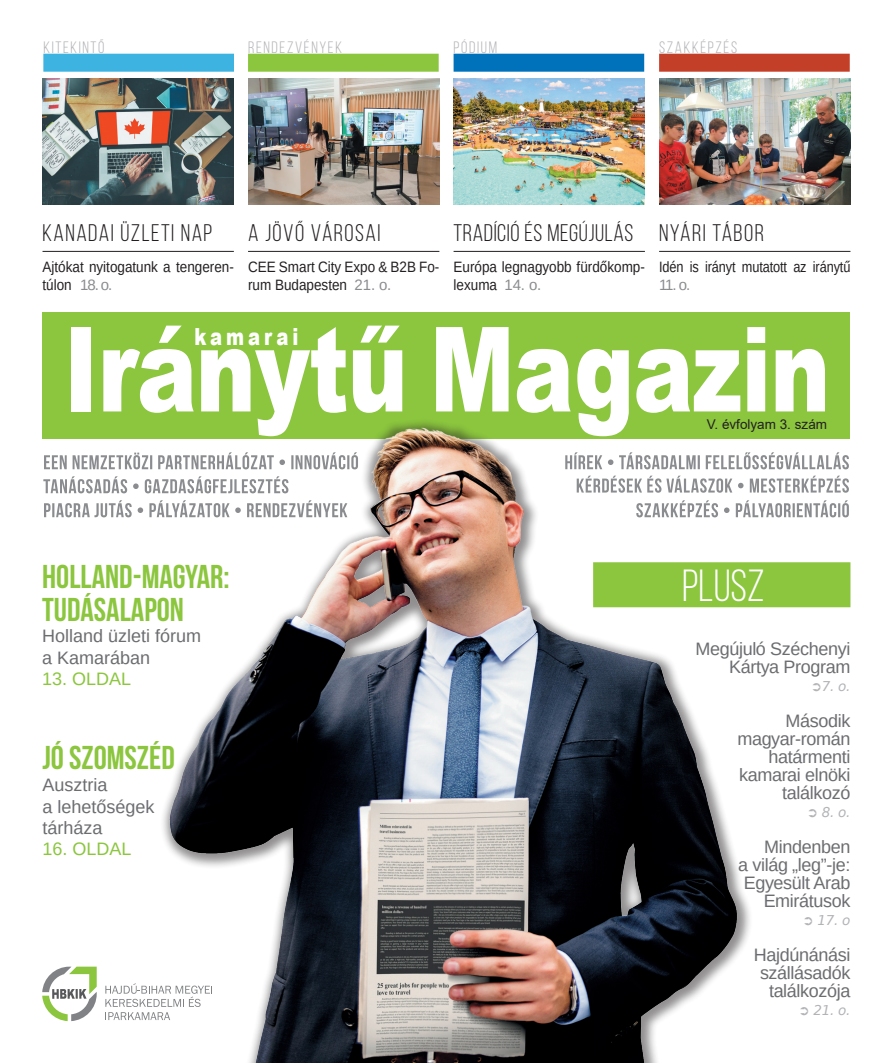
<style>
.page{position:relative;width:893px;height:1063px;background:#fff}
.page>*{position:absolute;margin:0;border:0;box-sizing:border-box;transform-origin:0 0}
.t1{font:900 117.9px "Arial";letter-spacing:-.01em;color:#fff;scale:.76 1}
.t2{font:45px "Bebas Neue";color:#fff}
.t3{font:33px/33px "Bebas Neue";color:#8bc63e}
.t4{font:24px "Bebas Neue";letter-spacing:.06em;color:#231f20}
.t5{font:24px "Bebas Neue";letter-spacing:.025em;color:#231f20}
.t6{font:900 23.55px "Arial";letter-spacing:.22em;color:#fff;scale:.76 1}
.t7{font:18px/18px "Arimo";letter-spacing:-.02em;color:#6c6d70;text-align:right}
.t8{font:18px/21.6px "Arimo";color:#6c6d70}
.t9{font:18px "Arimo";color:#8bc63e}
.t10{font:16.5px "Bebas Neue";letter-spacing:.1em;color:#b2b3b7}
.t11{font:15px/18px "Arimo";color:#231f20;scale:.9 1}
.t12{font:15px "Arimo";color:#231f20;scale:.85 1}
.t13{font:15px "Arimo";color:#8a8c8f}
.t14{font:italic 13.5px "DejaVu Sans";color:#b2b3b7}
.t15{font:13.5px "Arial";color:#231f20}
.s1{color:#8a8c8f}
</style>
<div class="page">
<svg style="left:42px;top:967px;width:55px;height:54px"></svg>
<svg style="left:105px;top:983px;width:42px;height:37px"></svg>
<div style="left:43px;top:313px;width:807px;height:126px;background:#8bc63e"></div>
<svg style="left:44px;top:500px;width:100px;height:17px"></svg>
<svg style="left:43px;top:476px;width:104px;height:17px"></svg>
<svg style="left:44px;top:452px;width:103px;height:17px"></svg>
<svg style="left:753px;top:476px;width:96px;height:17px"></svg>
<svg style="left:753px;top:500px;width:96px;height:17px"></svg>
<svg style="left:753px;top:452px;width:96px;height:17px"></svg>
<div style="left:593px;top:562px;width:257px;height:45px;background:#8bc63e"></div>
<img style="left:43px;top:79px;width:191px;height:126px">
<div style="left:248px;top:54px;width:191px;height:18px;background:#8bc63e"></div>
<img style="left:248px;top:79px;width:191px;height:126px">
<div style="left:454px;top:54px;width:190px;height:18px;background:#0072bc"></div>
<hr style="left:248px;top:251px;width:191px;height:1px;background:#231f20">
<img style="left:454px;top:79px;width:191px;height:126px">
<hr style="left:454px;top:251px;width:191px;height:1px;background:#231f20">
<hr style="left:43px;top:251px;width:191px;height:1px;background:#231f20">
<img style="left:659px;top:79px;width:191px;height:126px">
<div style="left:43px;top:54px;width:191px;height:18px;background:#3cb3e0"></div>
<hr style="left:659px;top:251px;width:191px;height:1px;background:#231f20">
<div style="left:659px;top:54px;width:191px;height:18px;background:#c43f28"></div>
<div style="left:159px;top:417px;width:594px;height:646px;background:#231f20;opacity:.5"></div>
<img style="left:147px;top:417px;width:594px;height:646px">
<p class="t10" style="left:43px;top:38px;width:63px">KITEKINTŐ</p>
<p class="t10" style="left:248px;top:38px;width:96px">RENDEZVÉNYEK</p>
<p class="t10" style="left:454px;top:38px;width:45px">PÓDIUM</p>
<p class="t10" style="left:659px;top:38px;width:79px">SZAKKÉPZÉS</p>
<h3 class="t4" style="left:43px;top:219px;width:171px">KANADAI ÜZLETI NAP</h3>
<p class="t11" style="left:43px;top:258px;width:214px">Ajtókat nyitogatunk a tengeren&shy;túlon <span class="s1">18. o.</span></p>
<h3 class="t4" style="left:248px;top:219px;width:134px">A JÖVŐ VÁROSAI</h3>
<p class="t11" style="left:248px;top:258px;width:214px">CEE Smart City Expo &amp; B2B Fo&shy;rum Budapesten <span class="s1">21. o.</span></p>
<h3 class="t5" style="left:454px;top:219px;width:181px">TRADÍCIÓ ÉS MEGÚJULÁS</h3>
<p class="t11" style="left:454px;top:258px;width:214px">Európa legnagyobb fürdőkomp&shy;lexuma <span class="s1">14. o.</span></p>
<h3 class="t4" style="left:659px;top:219px;width:106px">NYÁRI TÁBOR</h3>
<p class="t12" style="left:659px;top:257px;width:227px">Idén is irányt mutatott az iránytű</p>
<p class="t13" style="left:659px;top:275px;width:33px">11. o.</p>
<h1 class="t1" style="left:64px;top:284px;width:1010px">Iránytű Magazin</h1>
<h3 class="t6" style="left:194px;top:319px;width:138px">kamarai</h3>
<p class="t15" style="left:707px;top:415px;width:122px">V. évfolyam 3. szám</p>
<h3 class="t3" style="left:42px;top:559px;width:189px">HOLLAND-MAGYAR:<br>TUDÁSALAPON</h3>
<p class="t8" style="left:42px;top:625px;width:161px">Holland üzleti fórum a Kamarában</p>
<p class="t9" style="left:42px;top:667px;width:91px">13. OLDAL</p>
<h3 class="t3" style="left:43px;top:741px;width:134px">JÓ SZOMSZÉD</h3>
<p class="t8" style="left:43px;top:774px;width:114px">Ausztria<br>a lehetőségek tárháza</p>
<p class="t9" style="left:43px;top:837px;width:91px">16. OLDAL</p>
<h2 class="t2" style="left:682px;top:561px;width:84px">PLUSZ</h2>
<p class="t7" style="left:695px;top:639px;width:156px">Megújuló Széchenyi<br>Kártya Program</p>
<p class="t14" style="left:811px;top:676px;width:41px">➲7. o.</p>
<p class="t7" style="left:737px;top:711px;width:115px">Második magyar-román határmenti kamarai elnöki találkozó</p>
<p class="t14" style="left:807px;top:802px;width:45px">➲ 8. o.</p>
<p class="t7" style="left:738px;top:837px;width:114px">Mindenben<br>a világ „leg”-je:<br>Egyesült Arab<br>Emirátusok</p>
<p class="t14" style="left:802px;top:910px;width:50px">➲ 17. o</p>
<p class="t7" style="left:754px;top:945px;width:98px">Hajdúnánási szállásadók találkozója</p>
<p class="t14" style="left:798px;top:1000px;width:54px">➲ 21. o.</p>
</div>
